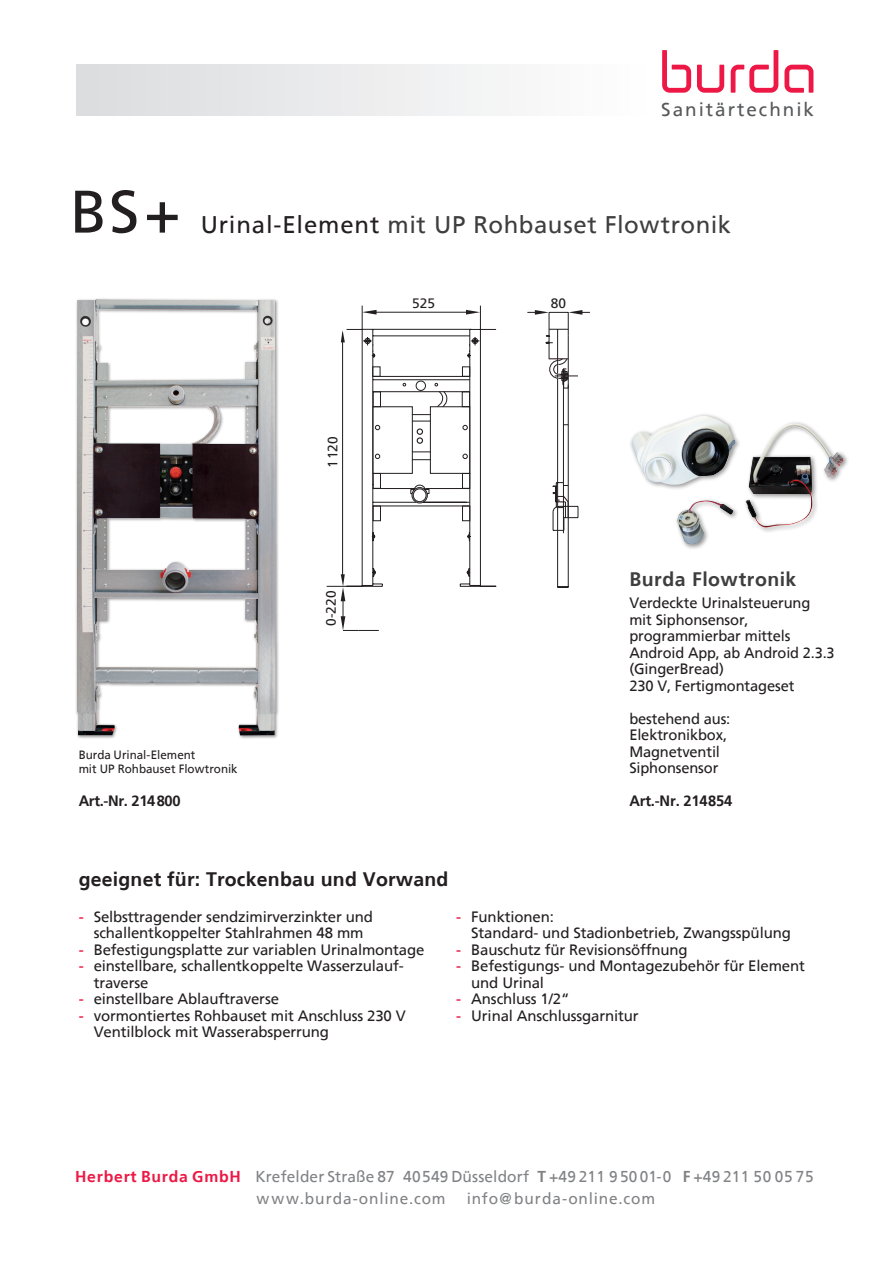
<style>
.page{position:relative;width:893px;height:1263px;background:#fff}
.page>*{position:absolute;margin:0;border:0;box-sizing:border-box;transform-origin:0 0}
.t1{font:60px "Frutiger";color:#231f20}
.t2{font:24px "Frutiger";letter-spacing:.025em;color:#3e3e3f}
.t3{font:700 19.5px "Frutiger";letter-spacing:.01em;color:#231f20}
.t4{font:700 19.5px "Frutiger";letter-spacing:.025em;color:#3e3e3f}
.t5{font:18.9px "Frutiger";letter-spacing:.105em;color:#57585a}
.t6{font:15.75px/21.6px "Frutiger";letter-spacing:.01em;color:#808285}
.t7{font:15.75px "Frutiger";letter-spacing:.05em;color:#808285}
.t8{font:15px/16.5px "Frutiger";letter-spacing:-.01em;color:#231f20}
.t9{font:700 15px "Frutiger";letter-spacing:-.015em;color:#231f20}
.t10{font:13.65px "Frutiger";color:#231f20}
.t11{font:12px/13.5px "Frutiger";color:#231f20}
.s1{color:#231f20}
.s2{font-weight:700;color:#ed1845}
.s3{font-weight:700}
</style>
<div class="page">
<div style="left:77px;top:64px;width:578px;height:51px;background:linear-gradient(to right,#dbdcde,#fff)"></div>
<svg style="left:697px;top:65px;width:27px;height:28px"></svg>
<svg style="left:662px;top:50px;width:29px;height:43px"></svg>
<svg style="left:731px;top:50px;width:47px;height:43px"></svg>
<svg style="left:784px;top:65px;width:29px;height:28px"></svg>
<div style="left:75px;top:297px;width:205px;height:442px;background:#231f20;opacity:.5"></div>
<img style="left:77px;top:299px;width:199px;height:436px">
<svg style="left:326px;top:305px;width:253px;height:282px"></svg>
<svg style="left:341px;top:306px;width:155px;height:325px"></svg>
<div style="left:629px;top:413px;width:221px;height:137px;background:#231f20;opacity:.5"></div>
<img style="left:631px;top:416px;width:213px;height:112px">
<p class="t5" style="left:661px;top:98px;width:154px">Sanitärtechnik</p>
<h1 class="t1" style="left:70px;top:176px;width:112px">BS+</h1>
<h2 class="t2" style="left:201px;top:210px;width:532px"><span class="s1">Urinal-Element</span> mit UP Rohbauset Flowtronik</h2>
<p class="t10" style="left:412px;top:296px;width:24px">525</p>
<p class="t10" style="left:551px;top:295px;width:17px">80</p>
<p class="t10" style="left:325px;top:467px;width:32px;rotate:-90deg">1120</p>
<p class="t11" style="left:79px;top:748px;width:161px">Burda Urinal-Element<br>mit UP Rohbauset Flowtronik</p>
<p class="t9" style="left:79px;top:792px;width:104px">Art.-Nr. 214800</p>
<p class="t10" style="left:323px;top:626px;width:37px;rotate:-90deg">0-220</p>
<h3 class="t4" style="left:629px;top:567px;width:169px">Burda Flowtronik</h3>
<p class="t8" style="left:629px;top:595px;width:207px">Verdeckte Urinalsteuerung mit Siphonsensor, programmierbar mittels<br>Android App, ab Android 2.3.3 (GingerBread)<br>230 V, Fertigmontageset</p>
<p class="t8" style="left:629px;top:710px;width:103px">bestehend aus:<br>Elektronikbox,<br>Magnetventil<br>Siphonsensor</p>
<p class="t9" style="left:629px;top:792px;width:104px">Art.-Nr. 214854</p>
<h3 class="t3" style="left:79px;top:867px;width:371px">geeignet für: Trockenbau und Vorwand</h3>
<p class="t8" style="left:79px;top:908px;width:296px;text-align:center"><span class="s2">-</span> Selbsttragender sendzimirverzinkter und schallentkoppelter Stahlrahmen 48 mm</p>
<p class="t8" style="left:79px;top:941px;width:347px"><span class="s2">-</span> Befestigungsplatte zur variablen Urinalmontage</p>
<p class="t8" style="left:94px;top:957px;width:312px;text-indent:-15px"><span class="s2">-</span> einstellbare, schallentkoppelte Wasserzulauf&shy;traverse</p>
<p class="t8" style="left:79px;top:990px;width:202px"><span class="s2">-</span> einstellbare Ablauftraverse</p>
<p class="t8" style="left:94px;top:1007px;width:314px;text-indent:-15px"><span class="s2">-</span> vormontiertes Rohbauset mit Anschluss 230 V<br>Ventilblock mit Wasserabsperrung</p>
<p class="t8" style="left:471px;top:908px;width:321px;text-indent:-15px"><span class="s2">-</span> Funktionen:<br>Standard- und Stadionbetrieb, Zwangsspülung</p>
<p class="t8" style="left:456px;top:941px;width:233px"><span class="s2">-</span> Bauschutz für Revisionsöffnung</p>
<p class="t8" style="left:471px;top:957px;width:335px;text-indent:-15px"><span class="s2">-</span> Befestigungs- und Montagezubehör für Element und Urinal</p>
<p class="t8" style="left:456px;top:990px;width:115px"><span class="s2">-</span> Anschluss 1/2“</p>
<p class="t8" style="left:456px;top:1007px;width:184px"><span class="s2">-</span> Urinal Anschlussgarnitur</p>
<p class="t6" style="left:257px;top:1166px;width:558px;text-indent:-182px"><span class="s2">Herbert Burda GmbH</span> Krefelder Straße 87 40549 Düsseldorf <span class="s3">T</span> +49 211 9 50 01-0 <span class="s3">F</span> +49 211 50 05 75 www.burda-online.com</p>
<p class="t7" style="left:467px;top:1189px;width:190px">info@burda-online.com</p>
</div>
